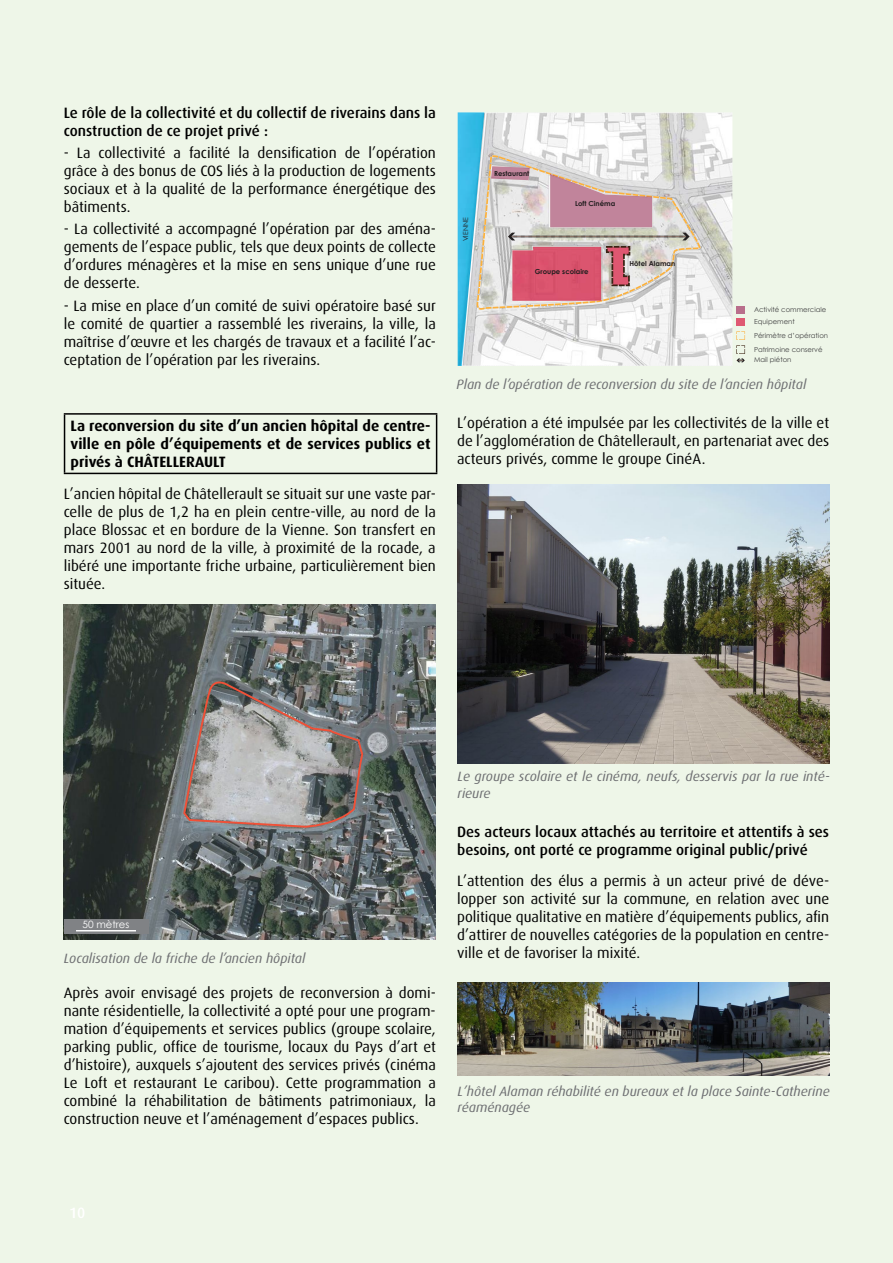
<style>
.page{position:relative;width:893px;height:1263px;background:#eef6e8}
.page>*{position:absolute;margin:0;border:0;box-sizing:border-box;transform-origin:0 0}
.t1{font:15px/18px "Dax OT";color:#000;text-align:justify}
.t2{font:500 15px/18px "Dax OT";color:#000}
.t3{font:700 15px/18px "Dax OT";color:#000;text-align:justify}
.t4{font:500 15px "Dax OT";color:#fff}
.t5{font:italic 13.5px/16.2px "Dax OT";color:#6d6e71}
.t6{font:10.05px "Century Gothic";color:#fff}
.t7{font:6.9px/12.1px "Century Gothic";color:#414142}
.t8{font:700 6.9px "Century Gothic";color:#231f20}
.t9{font:6.9px "Century Gothic";color:#231f20}
</style>
<div class="page">
<hr style="left:64px;top:413px;width:373px;height:2px;background:#000">
<hr style="left:64px;top:415px;width:1px;height:58px;background:#000">
<hr style="left:436px;top:415px;width:1px;height:58px;background:#000">
<hr style="left:64px;top:473px;width:373px;height:1px;background:#000">
<img style="left:484px;top:112px;width:248px;height:254px">
<svg style="left:484px;top:155px;width:216px;height:155px"></svg>
<img style="left:458px;top:112px;width:26px;height:254px">
<div style="left:737px;top:318px;width:8px;height:8px;background:#df5972"></div>
<div style="left:737px;top:306px;width:8px;height:8px;background:#b96e8b"></div>
<svg style="left:736px;top:331px;width:9px;height:31px"></svg>
<img style="left:64px;top:604px;width:372px;height:335px">
<div style="left:64px;top:919px;width:84px;height:14px;background:#808285"></div>
<hr style="left:76px;top:930px;width:60px;height:1px;background:#fff">
<svg style="left:182px;top:676px;width:182px;height:153px;background:#929090"></svg>
<img style="left:458px;top:982px;width:372px;height:93px">
<img style="left:458px;top:484px;width:372px;height:279px">
<p class="t2" style="left:64px;top:104px;width:374px">Le rôle de la collectivité et du collectif de riverains dans la construction de ce projet privé :</p>
<p class="t1" style="left:64px;top:144px;width:374px">- La collectivité a facilité la densification de l’opération grâce à des bonus de COS liés à la production de logements sociaux et à la qualité de la performance énergétique des bâtiments.</p>
<p class="t1" style="left:64px;top:220px;width:374px">- La collectivité a accompagné l’opération par des aména&shy;gements de l’espace public, tels que deux points de collecte d’ordures ménagères et la mise en sens unique d’une rue de desserte.</p>
<p class="t1" style="left:64px;top:297px;width:374px">- La mise en place d’un comité de suivi opératoire basé sur le comité de quartier a rassemblé les riverains, la ville, la maîtrise d’œuvre et les chargés de travaux et a facilité l’ac&shy;ceptation de l’opération par les riverains.</p>
<p class="t3" style="left:71px;top:417px;width:362px">La reconversion du site d’un ancien hôpital de centre&shy;ville en pôle d’équipements et de services publics et privés à CHÂTELLERAULT</p>
<p class="t1" style="left:64px;top:485px;width:374px">L’ancien hôpital de Châtellerault se situait sur une vaste par&shy;celle de plus de 1,2 ha en plein centre-ville, au nord de la place Blossac et en bordure de la Vienne. Son transfert en mars 2001 au nord de la ville, à proximité de la rocade, a libéré une importante friche urbaine, particulièrement bien située.</p>
<p class="t9" style="left:461px;top:241px;width:26px;rotate:-90deg">VIENNE</p>
<p class="t8" style="left:494px;top:168px;width:37px">Restaurant</p>
<p class="t8" style="left:575px;top:198px;width:42px">Loft Cinéma</p>
<p class="t8" style="left:535px;top:266px;width:55px">Groupe scolaire</p>
<p class="t8" style="left:629px;top:258px;width:47px">Hôtel Alaman</p>
<p class="t7" style="left:754px;top:304px;width:74px">Activité commerciale<br>Equipement</p>
<p class="t7" style="left:754px;top:343px;width:70px;line-height:10.8px">Patrimoine conservé<br>Mail piéton</p>
<p class="t5" style="left:457px;top:376px;width:351px">Plan de l’opération de reconversion du site de l’ancien hôpital</p>
<p class="t7" style="left:754px;top:329px;width:76px">Périmètre d’opération</p>
<p class="t1" style="left:457px;top:414px;width:374px">L’opération a été impulsée par les collectivités de la ville et de l’agglomération de Châtellerault, en partenariat avec des acteurs privés, comme le groupe CinéA.</p>
<p class="t6" style="left:83px;top:917px;width:48px">50 mètres</p>
<p class="t5" style="left:64px;top:950px;width:243px">Localisation de la friche de l’ancien hôpital</p>
<p class="t1" style="left:64px;top:984px;width:374px">Après avoir envisagé des projets de reconversion à domi&shy;nante résidentielle, la collectivité a opté pour une program&shy;mation d’équipements et services publics (groupe scolaire, parking public, office de tourisme, locaux du Pays d’art et d’histoire), auxquels s’ajoutent des services privés (cinéma Le Loft et restaurant Le caribou). Cette programmation a combiné la réhabilitation de bâtiments patrimoniaux, la construction neuve et l’aménagement d’espaces publics.</p>
<p class="t5" style="left:458px;top:769px;width:374px">Le groupe scolaire et le cinéma, neufs, desservis par la rue inté&shy;rieure</p>
<p class="t2" style="left:457px;top:823px;width:374px">Des acteurs locaux attachés au territoire et attentifs à ses besoins, ont porté ce programme original public/privé</p>
<p class="t1" style="left:457px;top:872px;width:374px">L’attention des élus a permis à un acteur privé de déve&shy;lopper son activité sur la commune, en relation avec une politique qualitative en matière d’équipements publics, afin d’attirer de nouvelles catégories de la population en centre&shy;ville et de favoriser la mixité.</p>
<p class="t5" style="left:458px;top:1083px;width:374px">L’hôtel Alaman réhabilité en bureaux et la place Sainte-Catherine réaménagée</p>
<p class="t4" style="left:69px;top:1204px;width:18px">10</p>
</div>
